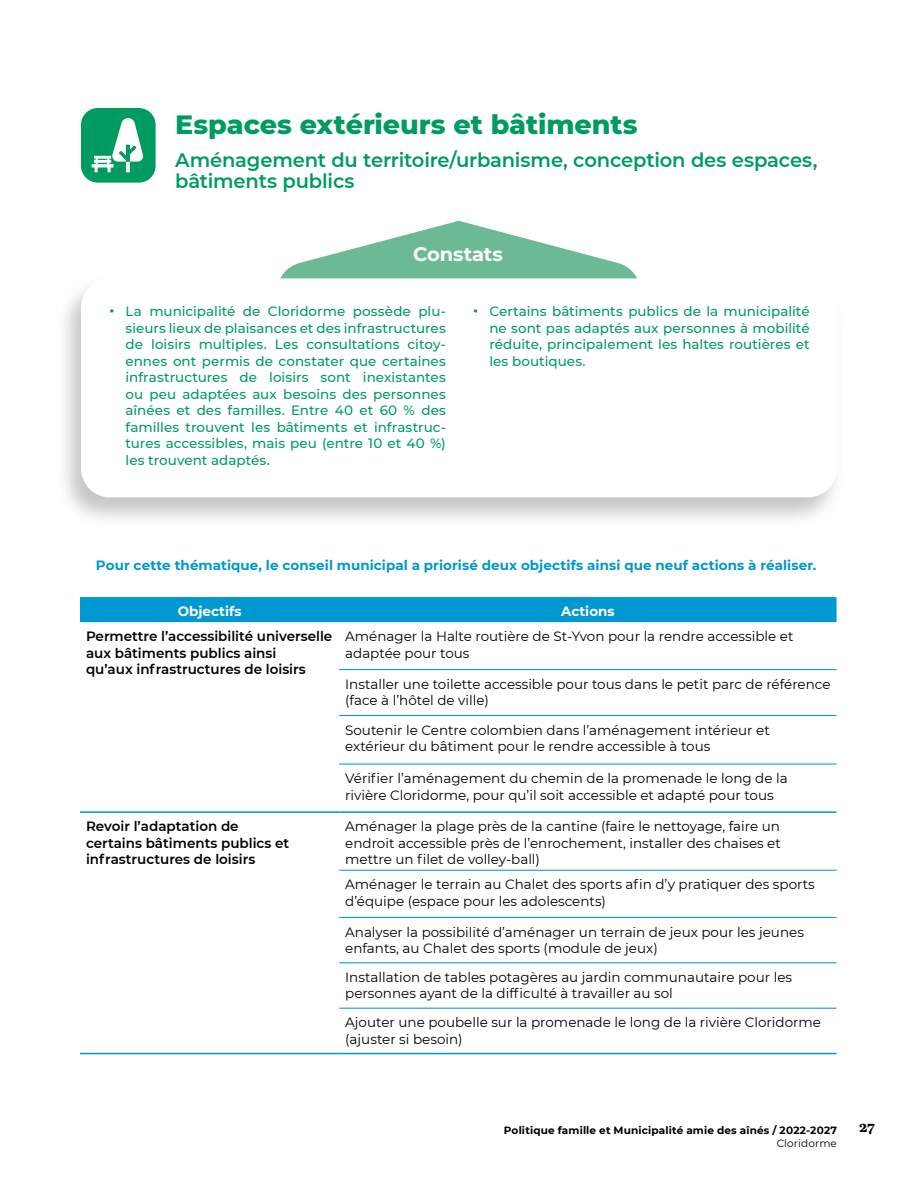
<style>
.page{position:relative;width:918px;height:1188px;background:#fff}
.page>*{position:absolute;margin:0;border:0;box-sizing:border-box;transform-origin:0 0}
.t1{font:800 27px "Montserrat";letter-spacing:-.005em;color:#009b61}
.t2{font:600 19.5px/21px "Montserrat";letter-spacing:-.01em;color:#009b61}
.t3{font:700 19.5px "Montserrat";letter-spacing:-.005em;color:#fff}
.t4{font:700 15px "Abril Text";color:#000}
.t5{font:13.5px/16.5px "Montserrat";color:#000}
.t6{font:500 13.5px/16.5px "Montserrat";color:#009b61;text-align:justify}
.t7{font:600 13.5px/16.5px "Montserrat";color:#000}
.t8{font:700 13.5px "Montserrat";letter-spacing:.005em;color:#0098d1}
.t9{font:700 13.5px "Montserrat";color:#fff}
.t10{font:700 10.5px "Montserrat";letter-spacing:.015em;color:#000}
.t11{font:10.5px "Montserrat";letter-spacing:.015em;color:#000}
.s1{font-size:18px}
</style>
<div class="page">
<svg style="left:281px;top:221px;width:355px;height:55px"></svg>
<div style="left:55px;top:276px;width:790px;height:252px;background:#000;opacity:.23"></div>
<div style="left:81px;top:278px;width:756px;height:219px;background:#fff;border-radius:29px"></div>
<div style="left:80px;top:597px;width:757px;height:25px;background:#0098d1"></div>
<hr style="left:339px;top:870px;width:498px;height:1px;background:#0098d1">
<hr style="left:339px;top:917px;width:498px;height:1px;background:#0098d1">
<hr style="left:339px;top:962px;width:498px;height:1px;background:#0098d1">
<hr style="left:339px;top:1008px;width:498px;height:1px;background:#0098d1">
<hr style="left:80px;top:811px;width:259px;height:2px;background:#0098d1">
<hr style="left:80px;top:1053px;width:259px;height:1px;background:#0098d1">
<hr style="left:339px;top:669px;width:498px;height:1px;background:#0098d1">
<hr style="left:339px;top:715px;width:498px;height:1px;background:#0098d1">
<hr style="left:339px;top:764px;width:498px;height:1px;background:#0098d1">
<hr style="left:339px;top:811px;width:498px;height:2px;background:#0098d1">
<hr style="left:339px;top:1053px;width:498px;height:1px;background:#0098d1">
<div style="left:81px;top:108px;width:75px;height:75px;background:#009b61;border-radius:17px"></div>
<svg style="left:92px;top:118px;width:52px;height:54px"></svg>
<h1 class="t1" style="left:175px;top:105px;width:464px">Espaces extérieurs et bâtiments</h1>
<h2 class="t2" style="left:175px;top:149px;width:644px">Aménagement du territoire/urbanisme, conception des espaces, bâtiments publics</h2>
<h2 class="t3" style="left:413px;top:240px;width:91px">Constats</h2>
<p class="t6" style="left:126px;top:303px;width:322px;text-indent:-17px"><span class="s1">•</span> La municipalité de Cloridorme possède plu&shy;sieurs lieux de plaisances et des infrastructures de loisirs multiples. Les consultations citoy&shy;ennes ont permis de constater que certaines infrastructures de loisirs sont inexistantes ou peu adaptées aux besoins des personnes aînées et des familles. Entre 40 et 60 % des familles trouvent les bâtiments et infrastruc&shy;tures accessibles, mais peu (entre 10 et 40 %) les trouvent adaptés.</p>
<p class="t6" style="left:489px;top:303px;width:322px;text-indent:-17px"><span class="s1">•</span> Certains bâtiments publics de la municipalité ne sont pas adaptés aux personnes à mobilité réduite, principalement les haltes routières et les boutiques.</p>
<p class="t8" style="left:96px;top:555px;width:722px">Pour cette thématique, le conseil municipal a priorisé deux objectifs ainsi que neuf actions à réaliser.</p>
<p class="t9" style="left:178px;top:602px;width:65px">Objectifs</p>
<p class="t9" style="left:561px;top:602px;width:55px">Actions</p>
<p class="t7" style="left:86px;top:628px;width:248px">Permettre l’accessibilité universelle aux bâtiments publics ainsi<br>qu’aux infrastructures de loisirs</p>
<p class="t5" style="left:345px;top:628px;width:450px">Aménager la Halte routière de St-Yvon pour la rendre accessible et adaptée pour tous</p>
<p class="t5" style="left:345px;top:675px;width:487px">Installer une toilette accessible pour tous dans le petit parc de référence (face à l’hôtel de ville)</p>
<p class="t5" style="left:345px;top:721px;width:426px">Soutenir le Centre colombien dans l’aménagement intérieur et extérieur du bâtiment pour le rendre accessible à tous</p>
<p class="t5" style="left:345px;top:770px;width:444px">Vérifier l’aménagement du chemin de la promenade le long de la rivière Cloridorme, pour qu’il soit accessible et adapté pour tous</p>
<p class="t7" style="left:86px;top:818px;width:205px">Revoir l’adaptation de certains bâtiments publics et infrastructures de loisirs</p>
<p class="t5" style="left:345px;top:818px;width:437px;text-align:justify">Aménager la plage près de la cantine (faire le nettoyage, faire un endroit accessible près de l’enrochement, installer des chaises et mettre un filet de volley-ball)</p>
<p class="t5" style="left:345px;top:876px;width:471px">Aménager le terrain au Chalet des sports afin d’y pratiquer des sports d’équipe (espace pour les adolescents)</p>
<p class="t5" style="left:345px;top:923px;width:460px">Analyser la possibilité d’aménager un terrain de jeux pour les jeunes enfants, au Chalet des sports (module de jeux)</p>
<p class="t5" style="left:345px;top:968px;width:449px">Installation de tables potagères au jardin communautaire pour les personnes ayant de la difficulté à travailler au sol</p>
<p class="t5" style="left:345px;top:1014px;width:477px">Ajouter une poubelle sur la promenade le long de la rivière Cloridorme (ajuster si besoin)</p>
<p class="t10" style="left:504px;top:1122px;width:335px">Politique famille et Municipalité amie des aînés / 2022-2027</p>
<p class="t4" style="left:859px;top:1115px;width:17px">27</p>
<p class="t11" style="left:777px;top:1136px;width:62px">Cloridorme</p>
</div>
